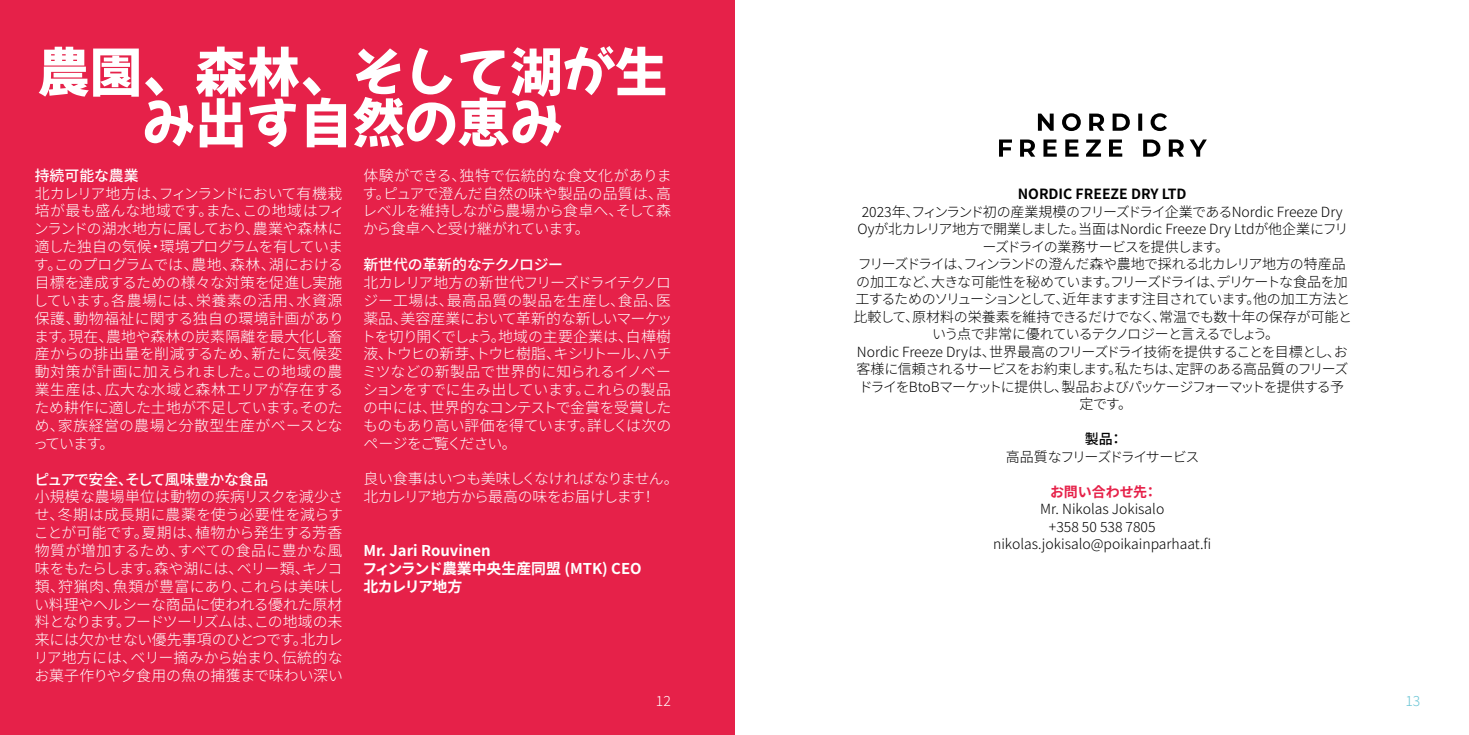
<style>
.page{position:relative;width:1469px;height:735px;background:#fff}
.page>*{position:absolute;margin:0;border:0;box-sizing:border-box;transform-origin:0 0}
.t1{font:52.5px/50.8px "Mochiy Pop One";color:#fff;text-align:center}
.t2{font:300 14.88px/17.8px "Noto Sans JP";letter-spacing:-.005em;color:#fff;text-align:justify}
.t3{font:300 14.88px/17.8px "Noto Sans JP";letter-spacing:-.025em;color:#fff}
.t4{font:500 14.88px "Noto Sans JP";letter-spacing:-.015em;color:#fff}
.t5{font:700 14.88px "Noto Sans JP";color:#fff}
.t6{font:700 14.88px "Noto Sans JP";letter-spacing:-.055em;color:#fff}
.t7{font:300 14px/17.5px "Noto Sans JP";letter-spacing:-.055em;color:#000;text-align:center}
.t8{font:300 14px/17.5px "Noto Sans JP";letter-spacing:-.035em;color:#000;text-align:center}
.t9{font:300 14px "Noto Sans JP";color:#000}
.t10{font:700 14px "Noto Sans JP";color:#000}
.t11{font:300 14px "Noto Sans JP";letter-spacing:-.095em;color:#000}
.t12{font:700 14px "Noto Sans JP";letter-spacing:-.015em;color:#e62149}
.t13{font:500 14px "Noto Sans JP";color:#000}
.t14{font:300 14px "Noto Sans JP";color:#6ac5d5}
.t15{font:300 14px "Noto Sans JP";color:#fff}
</style>
<div class="page">
<div style="left:0;top:0;width:734px;height:734px;background:#e62149"></div>
<svg style="left:999px;top:139px;width:207px;height:18px"></svg>
<svg style="left:1037px;top:113px;width:129px;height:18px"></svg>
<p class="t1" style="left:37px;top:44px;width:631px">農園、森林、そして湖が生み出す自然の恵み</p>
<p class="t4" style="left:35px;top:167px;width:105px">持続可能な農業</p>
<p class="t2" style="left:33px;top:184px;width:313px;text-align:left">北カレリア地方は、フィンランドにおいて有機栽培が最も盛んな地域です。また、この地域はフィンランドの湖水地方に属しており、農業や森林に適した独自の気候・環境プログラムを有しています。このプログラムでは、農地、森林、湖における目標を達成するための様々な対策を促進し実施しています。各農場には、栄養素の活用、水資源保護、動物福祉に関する独自の環境計画があります。現在、農地や森林の炭素隔離を最大化し畜産からの排出量を削減するため、新たに気候変動対策が計画に加えられました。この地域の農業生産は、広大な水域と森林エリアが存在するため耕作に適した土地が不足しています。そのため、家族経営の農場と分散型生産がベースとなっています。</p>
<p class="t4" style="left:34px;top:470px;width:235px">ピュアで安全、そして風味豊かな食品</p>
<p class="t2" style="left:34px;top:488px;width:311px">小規模な農場単位は動物の疾病リスクを減少させ、冬期は成長期に農薬を使う必要性を減らすことが可能です。夏期は、植物から発生する芳香物質が増加するため、すべての食品に豊かな風味をもたらします。森や湖には、ベリー類、キノコ類、狩猟肉、魚類が豊富にあり、これらは美味しい料理やヘルシーな商品に使われる優れた原材料となります。フードツーリズムは、この地域の未来には欠かせない優先事項のひとつです。北カレリア地方には、ベリー摘みから始まり、伝統的なお菓子作りや夕食用の魚の捕獲まで味わい深い</p>
<p class="t2" style="left:362px;top:166px;width:311px">体験ができる、独特で伝統的な食文化があります。ピュアで澄んだ自然の味や製品の品質は、高レベルを維持しながら農場から食卓へ、そして森から食卓へと受け継がれています。</p>
<p class="t4" style="left:363px;top:256px;width:201px">新世代の革新的なテクノロジー</p>
<p class="t2" style="left:361px;top:274px;width:313px">北カレリア地方の新世代フリーズドライテクノロジー工場は、最高品質の製品を生産し、食品、医薬品、美容産業において革新的な新しいマーケットを切り開くでしょう。地域の主要企業は、白樺樹液、トウヒの新芽、トウヒ樹脂、キシリトール、ハチミツなどの新製品で世界的に知られるイノベーションをすでに生み出しています。これらの製品の中には、世界的なコンテストで金賞を受賞したものもあり高い評価を得ています。詳しくは次のページをご覧ください。</p>
<p class="t3" style="left:363px;top:470px;width:317px">良い食事はいつも美味しくなければなりません。北カレリア地方から最高の味をお届けします！</p>
<p class="t5" style="left:363px;top:542px;width:129px">Mr. Jari Rouvinen</p>
<p class="t5" style="left:362px;top:559px;width:281px">フィンランド農業中央生産同盟 (MTK) CEO</p>
<p class="t6" style="left:363px;top:577px;width:100px">北カレリア地方</p>
<p class="t15" style="left:656px;top:692px;width:16px">12</p>
<p class="t10" style="left:1017px;top:186px;width:170px">NORDIC FREEZE DRY LTD</p>
<p class="t8" style="left:857px;top:203px;width:492px">2023年、フィンランド初の産業規模のフリーズドライ企業であるNordic Freeze Dry<br>Oyが北カレリア地方で開業しました。当面はNordic Freeze Dry Ltdが他企業にフリーズドライの業務サービスを提供します。</p>
<p class="t7" style="left:853px;top:255px;width:500px">フリーズドライは、フィンランドの澄んだ森や農地で採れる北カレリア地方の特産品の加工など、大きな可能性を秘めています。フリーズドライは、デリケートな食品を加工するためのソリューションとして、近年ますます注目されています。他の加工方法と比較して、原材料の栄養素を維持できるだけでなく、常温でも数十年の保存が可能という点で非常に優れているテクノロジーと言えるでしょう。</p>
<p class="t7" style="left:856px;top:343px;width:493px">Nordic Freeze Dryは、世界最高のフリーズドライ技術を提供することを目標とし、お客様に信頼されるサービスをお約束します。私たちは、定評のある高品質のフリーズドライをBtoBマーケットに提供し、製品およびパッケージフォーマットを提供する予定です。</p>
<p class="t13" style="left:1084px;top:431px;width:40px">製品：</p>
<p class="t11" style="left:1005px;top:448px;width:195px">高品質なフリーズドライサービス</p>
<p class="t12" style="left:1050px;top:483px;width:109px">お問い合わせ先：</p>
<p class="t9" style="left:1040px;top:501px;width:126px">Mr. Nikolas Jokisalo</p>
<p class="t9" style="left:1048px;top:518px;width:108px">+358 50 538 7805</p>
<p class="t9" style="left:993px;top:536px;width:220px">nikolas.jokisalo@poikainparhaat.fi</p>
<p class="t14" style="left:1405px;top:692px;width:16px">13</p>
</div>
